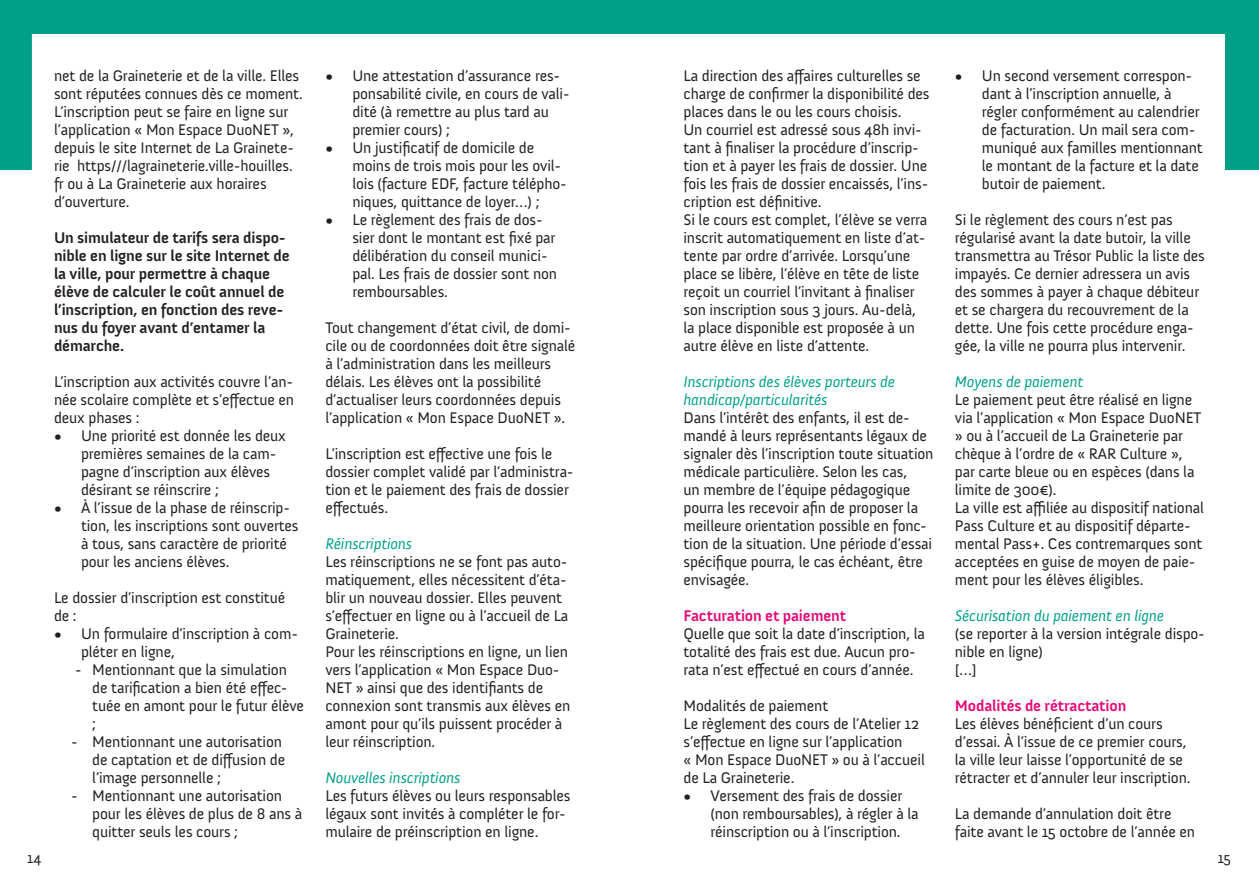
<style>
.page{position:relative;width:1259px;height:893px;background:#fff}
.page>*{position:absolute;margin:0;border:0;box-sizing:border-box;transform-origin:0 0}
.t1{font:15.75px/18px "Anivers";letter-spacing:-.01em;color:#231f20}
.t2{font:700 15.75px/18px "Anivers";letter-spacing:-.01em;color:#231f20}
.t3{font:italic 15.75px/18px "Anivers";letter-spacing:-.01em;color:#009f88}
.t4{font:700 15.75px "Anivers";letter-spacing:-.01em;color:#e50976}
.t5{font:15px "Anivers";color:#231f20}
</style>
<div class="page">
<div style="left:0;top:0;width:1259px;height:170px;background:#009f88"></div>
<div style="left:32px;top:34px;width:1193px;height:189px;background:#fff"></div>
<p class="t1" style="left:54px;top:67px;width:250px">net de la Graineterie et de la ville. Elles sont réputées connues dès ce moment.<br>L’inscription peut se faire en ligne sur l’application « Mon Espace DuoNET », depuis le site Internet de La Grainete&shy;rie https///lagraineterie.ville-houilles. fr ou à La Graineterie aux horaires d’ouverture.</p>
<p class="t2" style="left:54px;top:229px;width:237px">Un simulateur de tarifs sera dispo&shy;nible en ligne sur le site Internet de la ville, pour permettre à chaque élève de calculer le coût annuel de l’inscription, en fonction des reve&shy;nus du foyer avant d’entamer la démarche.</p>
<p class="t1" style="left:54px;top:373px;width:242px;text-align:justify">L’inscription aux activités couvre l’an&shy;née scolaire complète et s’effectue en deux phases :</p>
<p class="t1" style="left:81px;top:427px;width:206px;text-indent:-27px">• Une priorité est donnée les deux premières semaines de la cam&shy;pagne d’inscription aux élèves désirant se réinscrire ;</p>
<p class="t1" style="left:81px;top:499px;width:219px;text-indent:-27px">• À l’issue de la phase de réinscrip&shy;tion, les inscriptions sont ouvertes à tous, sans caractère de priorité pour les anciens élèves.</p>
<p class="t1" style="left:54px;top:589px;width:233px">Le dossier d’inscription est constitué de :</p>
<p class="t1" style="left:81px;top:625px;width:218px;text-indent:-27px">• Un formulaire d’inscription à com&shy;pléter en ligne,</p>
<p class="t1" style="left:92px;top:661px;width:213px;text-indent:-17px">- Mentionnant que la simulation de tarification a bien été effec&shy;tuée en amont pour le futur élève ;</p>
<p class="t1" style="left:92px;top:733px;width:194px;text-indent:-21px">- Mentionnant une autorisation de captation et de diffusion de l’image personnelle ;</p>
<p class="t1" style="left:92px;top:787px;width:211px;text-indent:-21px">- Mentionnant une autorisation pour les élèves de plus de 8 ans à quitter seuls les cours ;</p>
<p class="t1" style="left:352px;top:67px;width:219px;text-indent:-27px">• Une attestation d’assurance res&shy;ponsabilité civile, en cours de vali&shy;dité (à remettre au plus tard au premier cours) ;</p>
<p class="t1" style="left:352px;top:139px;width:216px;text-indent:-27px">• Un justificatif de domicile de moins de trois mois pour les ovil&shy;lois (facture EDF, facture télépho&shy;niques, quittance de loyer…) ;</p>
<p class="t1" style="left:352px;top:211px;width:206px;text-indent:-27px">• Le règlement des frais de dos&shy;sier dont le montant est fixé par délibération du conseil munici&shy;pal. Les frais de dossier sont non remboursables.</p>
<p class="t1" style="left:325px;top:319px;width:252px">Tout changement d’état civil, de domi&shy;cile ou de coordonnées doit être signalé à l’administration dans les meilleurs délais. Les élèves ont la possibilité d’actualiser leurs coordonnées depuis l’application « Mon Espace DuoNET ».</p>
<p class="t1" style="left:325px;top:445px;width:250px">L’inscription est effective une fois le dossier complet validé par l’administra&shy;tion et le paiement des frais de dossier effectués.</p>
<p class="t3" style="left:325px;top:535px;width:88px">Réinscriptions</p>
<p class="t1" style="left:325px;top:553px;width:247px">Les réinscriptions ne se font pas auto&shy;matiquement, elles nécessitent d’éta&shy;blir un nouveau dossier. Elles peuvent s’effectuer en ligne ou à l’accueil de La Graineterie.<br>Pour les réinscriptions en ligne, un lien vers l’application « Mon Espace Duo-NET » ainsi que des identifiants de connexion sont transmis aux élèves en amont pour qu’ils puissent procéder à leur réinscription.</p>
<p class="t3" style="left:325px;top:769px;width:137px">Nouvelles inscriptions</p>
<p class="t1" style="left:325px;top:787px;width:247px">Les futurs élèves ou leurs responsables légaux sont invités à compléter le for&shy;mulaire de préinscription en ligne.</p>
<p class="t1" style="left:683px;top:67px;width:248px">La direction des affaires culturelles se charge de confirmer la disponibilité des places dans le ou les cours choisis.<br>Un courriel est adressé sous 48h invi&shy;tant à finaliser la procédure d’inscrip&shy;tion et à payer les frais de dossier. Une fois les frais de dossier encaissés, l’ins&shy;cription est définitive.<br>Si le cours est complet, l’élève se verra inscrit automatiquement en liste d’at&shy;tente par ordre d’arrivée. Lorsqu’une place se libère, l’élève en tête de liste reçoit un courriel l’invitant à finaliser son inscription sous 3 jours. Au-delà, la place disponible est proposée à un autre élève en liste d’attente.</p>
<p class="t3" style="left:683px;top:373px;width:213px">Inscriptions des élèves porteurs de handicap/particularités</p>
<p class="t1" style="left:683px;top:409px;width:251px">Dans l’intérêt des enfants, il est de&shy;mandé à leurs représentants légaux de signaler dès l’inscription toute situation médicale particulière. Selon les cas,<br>un membre de l’équipe pédagogique pourra les recevoir afin de proposer la meilleure orientation possible en fonc&shy;tion de la situation. Une période d’essai spécifique pourra, le cas échéant, être envisagée.</p>
<p class="t4" style="left:683px;top:607px;width:164px">Facturation et paiement</p>
<p class="t1" style="left:683px;top:625px;width:243px">Quelle que soit la date d’inscription, la totalité des frais est due. Aucun pro&shy;rata n’est effectué en cours d’année.</p>
<p class="t1" style="left:683px;top:697px;width:243px">Modalités de paiement<br>Le règlement des cours de l’Atelier 12 s’effectue en ligne sur l’application<br>« Mon Espace DuoNET » ou à l’accueil de La Graineterie.</p>
<p class="t1" style="left:710px;top:787px;width:210px;text-indent:-27px">• Versement des frais de dossier (non remboursables), à régler à la réinscription ou à l’inscription.</p>
<p class="t1" style="left:982px;top:67px;width:222px;text-indent:-27px">• Un second versement correspon&shy;dant à l’inscription annuelle, à régler conformément au calendrier de facturation. Un mail sera com&shy;muniqué aux familles mentionnant le montant de la facture et la date butoir de paiement.</p>
<p class="t1" style="left:955px;top:211px;width:252px">Si le règlement des cours n’est pas régularisé avant la date butoir, la ville transmettra au Trésor Public la liste des impayés. Ce dernier adressera un avis des sommes à payer à chaque débiteur et se chargera du recouvrement de la dette. Une fois cette procédure enga&shy;gée, la ville ne pourra plus intervenir.</p>
<p class="t3" style="left:955px;top:373px;width:130px">Moyens de paiement</p>
<p class="t1" style="left:955px;top:391px;width:251px">Le paiement peut être réalisé en ligne via l’application « Mon Espace DuoNET » ou à l’accueil de La Graineterie par chèque à l’ordre de « RAR Culture », par carte bleue ou en espèces (dans la limite de 300€).<br>La ville est affiliée au dispositif national Pass Culture et au dispositif départe&shy;mental Pass+. Ces contremarques sont acceptées en guise de moyen de paie&shy;ment pour les élèves éligibles.</p>
<p class="t3" style="left:955px;top:607px;width:211px">Sécurisation du paiement en ligne</p>
<p class="t1" style="left:955px;top:625px;width:251px">(se reporter à la version intégrale dispo&shy;nible en ligne)<br>[…]</p>
<p class="t4" style="left:955px;top:697px;width:173px">Modalités de rétractation</p>
<p class="t1" style="left:955px;top:715px;width:237px">Les élèves bénéficient d’un cours d’essai. À l’issue de ce premier cours, la ville leur laisse l’opportunité de se rétracter et d’annuler leur inscription.</p>
<p class="t1" style="left:955px;top:805px;width:242px">La demande d’annulation doit être faite avant le 15 octobre de l’année en</p>
<p class="t5" style="left:27px;top:850px;width:16px">14</p>
<p class="t5" style="left:1217px;top:850px;width:15px">15</p>
</div>
